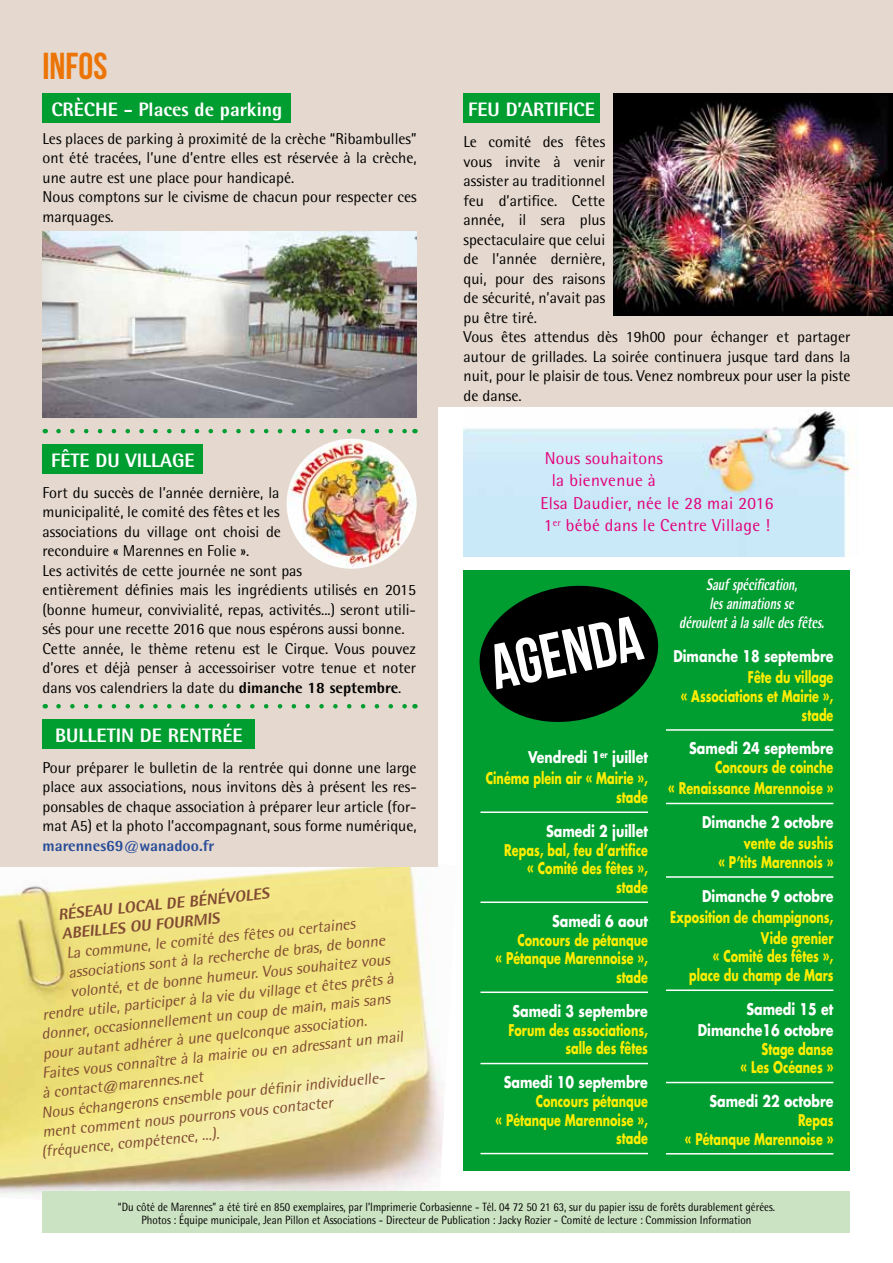
<style>
.page{position:relative;width:893px;height:1263px;background:#fff}
.page>*{position:absolute;margin:0;border:0;box-sizing:border-box;transform-origin:0 0}
.t1{font:63.6px "Bebas Neue";color:#fff}
.t2{font:37.5px "Bebas Neue";color:#ec7405}
.t3{font:800 19.5px "Rotis Semi Sans";color:#fff}
.t4{font:17.25px "Rotis Semi Sans";letter-spacing:.02em;color:#e2007a}
.t5{font:italic 800 16.5px/18.8px "Rotis Semi Sans";color:#fff;text-align:center;scale:.71 1}
.t6{font:15.75px/19.5px "Rotis Semi Sans";color:#000}
.t7{font:700 15.75px/18.8px "Futura";color:#ffed00;text-align:right;scale:.71 1}
.t8{font:italic 15.75px "Rotis Semi Sans";color:#804a32}
.t9{font:700 15.75px/21px "Futura";color:#fff;text-align:right;scale:.8 1}
.t10{font:italic 800 15.75px/19.5px "Rotis Semi Sans";color:#804a32}
.t11{font:800 15.75px "Rotis Semi Sans";color:#284d99}
.t12{font:12px/13.5px "Rotis Semi Sans";color:#000;text-align:center;scale:.9 1}
.s1{font-weight:800}
.s2{color:#fff}
</style>
<div class="page">
<img style="left:0;top:866px;width:444px;height:354px">
<div style="left:43px;top:1191px;width:807px;height:42px;background:#cce3c3"></div>
<div style="left:463px;top:570px;width:387px;height:600px;background:#009d30"></div>
<hr style="left:480px;top:811px;width:168px;height:2px;background:#fff">
<hr style="left:480px;top:901px;width:168px;height:2px;background:#fff">
<hr style="left:480px;top:991px;width:168px;height:2px;background:#fff">
<hr style="left:480px;top:1063px;width:168px;height:1px;background:#fff">
<hr style="left:480px;top:1153px;width:168px;height:1px;background:#fff">
<hr style="left:666px;top:729px;width:167px;height:2px;background:#fff">
<hr style="left:666px;top:803px;width:167px;height:1px;background:#fff">
<hr style="left:666px;top:876px;width:167px;height:2px;background:#fff">
<hr style="left:666px;top:989px;width:167px;height:2px;background:#fff">
<hr style="left:666px;top:1082px;width:167px;height:1px;background:#fff">
<hr style="left:666px;top:1153px;width:167px;height:1px;background:#fff">
<svg style="left:479px;top:585px;width:180px;height:137px"></svg>
<div style="left:0;top:0;width:438px;height:866px;background:#e5d8ce"></div>
<div style="left:438px;top:0;width:455px;height:406px;background:#e5d8ce"></div>
<div style="left:43px;top:94px;width:248px;height:29px;background:#009d30"></div>
<svg style="left:58px;top:429px;width:349px;height:4px"></svg>
<img style="left:43px;top:232px;width:374px;height:185px">
<div style="left:463px;top:94px;width:137px;height:29px;background:#009d30"></div>
<div style="left:43px;top:444px;width:160px;height:30px;background:#009d30"></div>
<img style="left:287px;top:439px;width:130px;height:130px;border-radius:65px">
<img style="left:614px;top:94px;width:279px;height:221px">
<svg style="left:58px;top:704px;width:349px;height:4px"></svg>
<div style="left:43px;top:719px;width:212px;height:30px;background:#009d30"></div>
<img style="left:463px;top:409px;width:395px;height:147px">
<h2 class="t2" style="left:43px;top:45px;width:66px">INFOS</h2>
<p class="t3" style="left:51px;top:97px;width:233px">CRèCHE - Places de parking</p>
<p class="t6" style="left:43px;top:129px;width:376px">Les places de parking à proximité de la crèche “Ribambulles” ont été tracées, l’une d’entre elles est réservée à la crèche, une autre est une place pour handicapé.<br>Nous comptons sur le civisme de chacun pour respecter ces marquages.</p>
<p class="t3" style="left:51px;top:448px;width:145px">Fête du village</p>
<p class="t6" style="left:43px;top:482px;width:375px">Fort du succès de l’année dernière, la<br>municipalité, le comité des fêtes et les<br>associations du village ont choisi de<br>reconduire « Marennes en Folie ».<br>Les activités de cette journée ne sont pas<br>entièrement définies mais les ingrédients utilisés en 2015 (bonne humeur, convivialité, repas, activités...) seront utili&shy;sés pour une recette 2016 que nous espérons aussi bonne.<br>Cette année, le thème retenu est le Cirque. Vous pouvez d’ores et déjà penser à accessoiriser votre tenue et noter dans vos calendriers la date du <span class="s1">dimanche 18 septembre</span>.</p>
<p class="t3" style="left:55px;top:723px;width:11px">BULLETIN</p>
<p class="t3" style="left:140px;top:723px;width:40px">DE RENTR</p>
<p class="t3" style="left:222px;top:723px;width:20px">éE</p>
<p class="t6" style="left:43px;top:758px;width:376px;text-align:justify">Pour préparer le bulletin de la rentrée qui donne une large place aux associations, nous invitons dès à présent les res&shy;ponsables de chaque association à préparer leur article (for&shy;mat A5) et la photo l’accompagnant, sous forme numérique,</p>
<p class="t11" style="left:43px;top:835px;width:173px">marennes69@wanadoo.fr</p>
<p class="t10" style="left:57px;top:905px;width:211px;rotate:-6deg">Réseau local de bénévoles<br>Abeilles ou Fourmis</p>
<p class="t8" style="left:66px;top:944px;width:292px;rotate:-6deg">La commune, le comité des fêtes ou certaines</p>
<p class="t8" style="left:68px;top:963px;width:320px;rotate:-6deg">associations sont à la recherche de bras, de bonne</p>
<p class="t8" style="left:70px;top:983px;width:322px;rotate:-6deg">volonté, et de bonne humeur. Vous souhaitez vous</p>
<p class="t8" style="left:42px;top:1005px;width:354px;rotate:-6deg">rendre utile, participer à la vie du village et êtes prêts à</p>
<p class="t8" style="left:41px;top:1025px;width:352px;rotate:-6deg">donner, occasionnellement un coup de main, mais sans</p>
<p class="t8" style="left:42px;top:1044px;width:327px;rotate:-6deg">pour autant adhérer à une quelconque association.</p>
<p class="t8" style="left:41px;top:1064px;width:365px;rotate:-6deg">Faites vous connaître à la mairie ou en adressant un mail</p>
<p class="t8" style="left:41px;top:1084px;width:163px;rotate:-6deg">à contact@marennes.net</p>
<p class="t8" style="left:41px;top:1103px;width:347px;rotate:-6deg">Nous échangerons ensemble pour défi nir individuelle-</p>
<p class="t8" style="left:42px;top:1123px;width:293px;rotate:-6deg">ment comment nous pourrons vous contacter</p>
<p class="t8" style="left:41px;top:1142px;width:180px;rotate:-6deg">(fréquence, compétence, ...).</p>
<p class="t3" style="left:468px;top:97px;width:128px">Feu d’Artifice</p>
<p class="t6" style="left:463px;top:132px;width:388px">Le comité des fêtes<br>vous invite à venir<br>assister au traditionnel<br>feu d’artifice. Cette<br>année, il sera plus<br>spectaculaire que celui<br>de l’année dernière,<br>qui, pour des raisons<br>de sécurité, n’avait pas<br>pu être tiré.<br>Vous êtes attendus dès 19h00 pour échanger et partager autour de grillades. La soirée continuera jusque tard dans la nuit, pour le plaisir de tous. Venez nombreux pour user la piste de danse.</p>
<p class="t4" style="left:545px;top:448px;width:120px">Nous souhaitons</p>
<p class="t4" style="left:552px;top:470px;width:106px">la bienvenue à</p>
<p class="t4" style="left:541px;top:493px;width:234px">Elsa Daudier, née le 28 mai 2016</p>
<p class="t4" style="left:544px;top:515px;width:228px">1<sup>er</sup> bébé dans le Centre Village !</p>
<h1 class="t1" style="left:484px;top:634px;width:154px;rotate:-12deg">AGENDA</h1>
<p class="t7" style="left:486px;top:746px;width:230px;line-height:21px"><span class="s2">Vendredi 1</span><sup>er</sup> <span class="s2">juillet<br></span>Cinéma plein air « Mairie »,</p>
<p class="t7" style="left:616px;top:787px;width:46px">stade</p>
<p class="t9" style="left:546px;top:820px;width:129px">Samedi 2 juillet</p>
<p class="t7" style="left:504px;top:840px;width:204px">Repas, bal, feu d’artifice « Comité des fêtes », stade</p>
<p class="t9" style="left:552px;top:910px;width:121px">Samedi 6 aout</p>
<p class="t7" style="left:495px;top:930px;width:216px">Concours de pétanque<br>« Pétanque Marennoise », stade</p>
<p class="t9" style="left:512px;top:1000px;width:171px">Samedi 3 septembre</p>
<p class="t7" style="left:508px;top:1020px;width:198px">Forum des associations, salle des fêtes</p>
<p class="t9" style="left:504px;top:1071px;width:182px">Samedi 10 septembre</p>
<p class="t7" style="left:495px;top:1091px;width:216px">Concours pétanque<br>« Pétanque Marennoise », stade</p>
<p class="t5" style="left:679px;top:575px;width:210px">Saufspécification, lesanimationsse déroulentàlasalledesfêtes.</p>
<p class="t9" style="left:673px;top:645px;width:202px">Dimanche 18 septembre</p>
<p class="t7" style="left:681px;top:667px;width:217px">Fête du village<br>« Associations et Mairie », stade</p>
<p class="t9" style="left:689px;top:738px;width:182px">Samedi 24 septembre</p>
<p class="t7" style="left:668px;top:756px;width:234px;line-height:21px">Concours de coinche<br>« Renaissance Marennoise »</p>
<p class="t9" style="left:702px;top:811px;width:166px">Dimanche 2 octobre</p>
<p class="t7" style="left:718px;top:833px;width:164px">vente de sushis<br>« P’tits Marennois »</p>
<p class="t9" style="left:702px;top:885px;width:166px">Dimanche 9 octobre</p>
<p class="t7" style="left:670px;top:906px;width:232px;line-height:21px">Exposition de champignons,<br>Vide grenier</p>
<p class="t7" style="left:689px;top:946px;width:205px">« Comité des fêtes », place du champ de Mars</p>
<p class="t9" style="left:698px;top:998px;width:171px">Samedi 15 et<br>Dimanche16 octobre</p>
<p class="t7" style="left:741px;top:1039px;width:132px">Stage danse<br>« Les Océanes »</p>
<p class="t9" style="left:709px;top:1090px;width:157px">Samedi 22 octobre</p>
<p class="t7" style="left:685px;top:1110px;width:211px">Repas<br>« Pétanque Marennoise »</p>
<p class="t12" style="left:118px;top:1199px;width:732px">“Du côté de Marennes” a été tiré en 850 exemplaires, par l’I mprimerie Corbasienne - Tél. 04 72 50 21 63, sur du papier issu de forêts durablement gérées.<br>Photos : équipe municipale, Jean Pillon et Associations - Directeur de Publication : Jacky Rozier - Comité de lecture : Commission I nformation</p>
</div>
